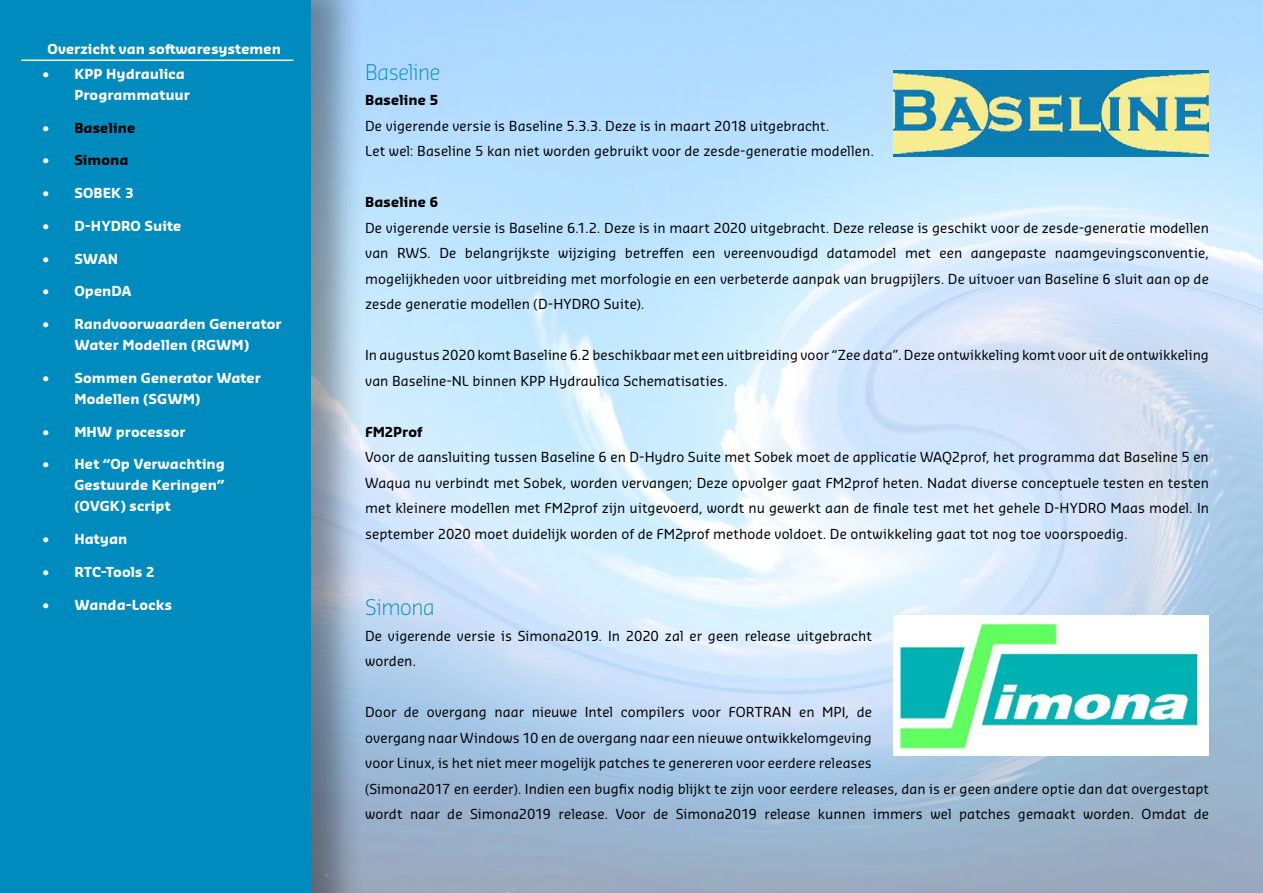
<style>
.page{position:relative;width:1263px;height:893px;background:#fff}
.page>*{position:absolute;margin:0;border:0;box-sizing:border-box;transform-origin:0 0}
.t1{font:300 21px "Sansa Pro";letter-spacing:-.02em;color:#008bbf}
.t2{font:13.5px/25.5px "Sansa Pro";letter-spacing:.005em;color:#000}
.t3{font:700 13.5px/21px "Sansa Pro";letter-spacing:.005em;color:#fff}
.t4{font:700 13.5px "Sansa Pro";letter-spacing:.005em;color:#000}
.s1{color:#fff}
</style>
<div class="page">
<img style="left:365px;top:0;width:898px;height:893px">
<div style="left:0;top:0;width:365px;height:893px;background:#000;opacity:.38"></div>
<div style="left:0;top:0;width:310px;height:893px;background:#008bbf"></div>
<hr style="left:21px;top:60px;width:272px;height:1px;background:#fff">
<img style="left:893px;top:615px;width:316px;height:141px">
<img style="left:893px;top:70px;width:316px;height:86px">
<p class="t3" style="left:47px;top:38px;width:235px">Overzicht van softwaresystemen</p>
<p class="t3" style="left:74px;top:63px;width:117px;text-indent:-32px">• KPP Hydraulica<br>Programmatuur</p>
<p class="t4" style="left:43px;top:119px;width:94px"><span class="s1">•</span> Baseline</p>
<p class="t4" style="left:43px;top:151px;width:88px"><span class="s1">•</span> Simona</p>
<p class="t3" style="left:43px;top:182px;width:92px">• SOBEK 3</p>
<p class="t3" style="left:43px;top:215px;width:140px">• D-HYDRO Suite</p>
<p class="t3" style="left:43px;top:248px;width:77px">• SWAN</p>
<p class="t3" style="left:43px;top:280px;width:91px">• OpenDA</p>
<p class="t3" style="left:43px;top:313px;width:240px;text-align:center">• Randvoorwaarden Generator<br>Water Modellen (RGWM)</p>
<p class="t3" style="left:74px;top:367px;width:188px;text-indent:-32px">• Sommen Generator Water<br>Modellen (SGWM)</p>
<p class="t3" style="left:43px;top:421px;width:144px">• MHW processor</p>
<p class="t3" style="left:74px;top:453px;width:152px;text-align:justify;text-indent:-32px">• Het “Op Verwachting Gestuurde Keringen” (OVGK) script</p>
<p class="t3" style="left:43px;top:528px;width:86px">• Hatyan</p>
<p class="t3" style="left:43px;top:561px;width:114px">• RTC-Tools 2</p>
<p class="t3" style="left:43px;top:594px;width:131px">• Wanda-Locks</p>
<h1 class="t1" style="left:365px;top:58px;width:77px">Baseline</h1>
<p class="t4" style="left:365px;top:91px;width:75px">Baseline 5</p>
<p class="t2" style="left:365px;top:112px;width:510px">De vigerende versie is Baseline 5.3.3. Deze is in maart 2018 uitgebracht.<br>Let wel: Baseline 5 kan niet worden gebruikt voor de zesde-generatie modellen.</p>
<p class="t4" style="left:365px;top:193px;width:75px">Baseline 6</p>
<p class="t2" style="left:365px;top:214px;width:845px;text-align:justify">De vigerende versie is Baseline 6.1.2. Deze is in maart 2020 uitgebracht. Deze release is geschikt voor de zesde-generatie modellen van RWS. De belangrijkste wijziging betreffen een vereenvoudigd datamodel met een aangepaste naamgevingsconventie, mogelijkheden voor uitbreiding met morfologie en een verbeterde aanpak van brugpijlers. De uitvoer van Baseline 6 sluit aan op de zesde generatie modellen (D-HYDRO Suite).</p>
<p class="t2" style="left:365px;top:342px;width:845px">In augustus 2020 komt Baseline 6.2 beschikbaar met een uitbreiding voor “Zee data”. Deze ontwikkeling komt voor uit de ontwikkeling van Baseline-NL binnen KPP Hydraulica Schematisaties.</p>
<p class="t4" style="left:365px;top:423px;width:59px">FM2Prof</p>
<p class="t2" style="left:365px;top:444px;width:845px;text-align:justify">Voor de aansluiting tussen Baseline 6 en D-Hydro Suite met Sobek moet de applicatie WAQ2prof, het programma dat Baseline 5 en Waqua nu verbindt met Sobek, worden vervangen; Deze opvolger gaat FM2prof heten. Nadat diverse conceptuele testen en testen met kleinere modellen met FM2prof zijn uitgevoerd, wordt nu gewerkt aan de finale test met het gehele D-HYDRO Maas model. In september 2020 moet duidelijk worden of de FM2prof methode voldoet. De ontwikkeling gaat tot nog toe voorspoedig.</p>
<h1 class="t1" style="left:365px;top:593px;width:71px">Simona</h1>
<p class="t2" style="left:365px;top:622px;width:508px">De vigerende versie is Simona2019. In 2020 zal er geen release uitgebracht worden.</p>
<p class="t2" style="left:365px;top:699px;width:845px">Door de overgang naar nieuwe Intel compilers voor FORTRAN en MPI, de<br>overgang naar Windows 10 en de overgang naar een nieuwe ontwikkelomgeving<br>voor Linux, is het niet meer mogelijk patches te genereren voor eerdere releases<br>(Simona2017 en eerder). Indien een bugfix nodig blijkt te zijn voor eerdere releases, dan is er geen andere optie dan dat overgestapt wordt naar de Simona2019 release. Voor de Simona2019 release kunnen immers wel patches gemaakt worden. Omdat de</p>
</div>
